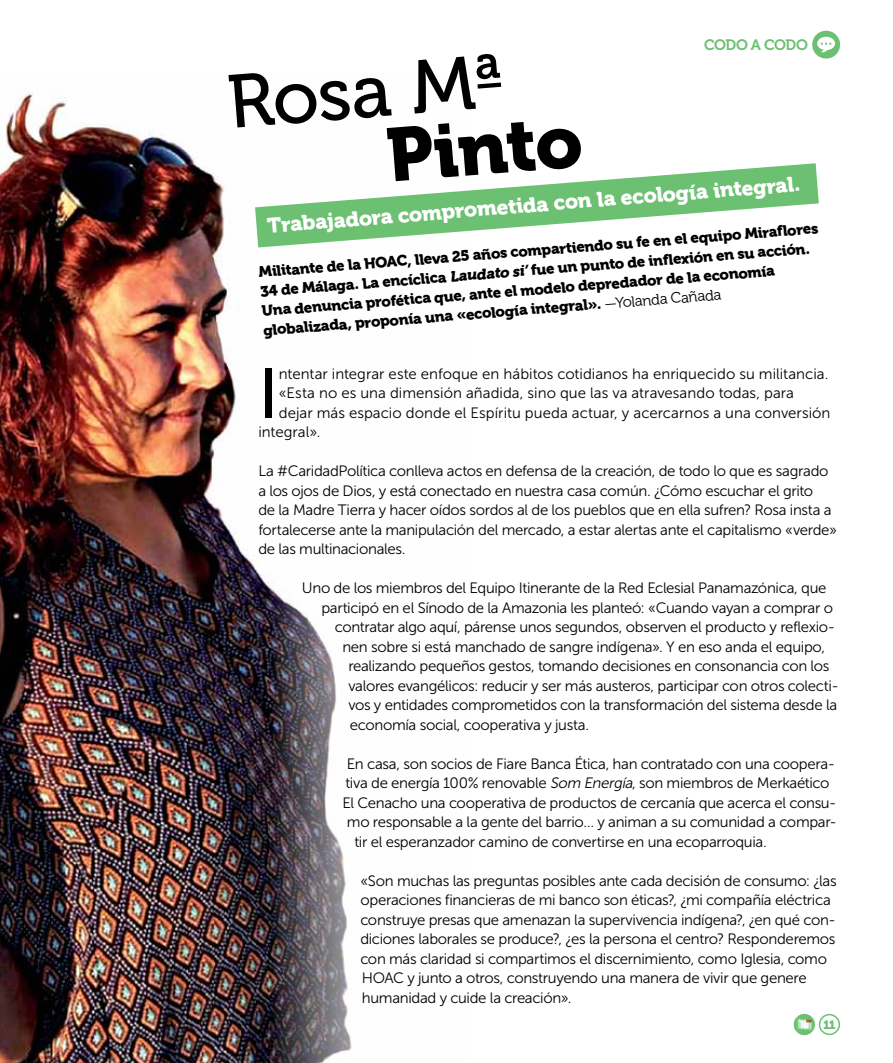
<style>
.page{position:relative;width:893px;height:1063px;background:#fff}
.page>*{position:absolute;margin:0;border:0;box-sizing:border-box;transform-origin:0 0}
.t1{font:75px "Museo 500";color:#000}
.t2{font:75px "Museo 900";color:#000}
.t3{font:70.2px "Museo Sans 500";color:#000}
.t4{font:21px "Museo 900";color:#fff}
.t5{font:15px/19.5px "Museo Sans 300";letter-spacing:-.02em;color:#000}
.t6{font:15px/19.2px "Museo 900";color:#000}
.t7{font:15px "Museo Sans 300";letter-spacing:.005em;color:#000}
.t8{font:15px "Museo Sans 300";color:#000}
.t9{font:15px "Museo 700";letter-spacing:-.035em;color:#6cc071}
.t10{font:12px "Museo 900";color:#6cc071}
.s1{font-style:italic}
.s2{font-family:"Museo 300"}
</style>
<div class="page">
<img style="left:0;top:88px;width:352px;height:975px">
<svg style="left:255px;top:163px;width:564px;height:84px"></svg>
<div style="left:812px;top:31px;width:28px;height:28px;background:#6cc071;border-radius:50%"></div>
<div style="left:817px;top:37px;width:18px;height:13px;background:#fff;border-radius:50%"></div>
<svg style="left:820px;top:42px;width:11px;height:11px"></svg>
<div style="left:819px;top:1014px;width:21px;height:21px;border:2px solid #6cc071;border-radius:50%"></div>
<img style="left:794px;top:1015px;width:20px;height:19px;border-radius:10px">
<div style="left:794px;top:1014px;width:21px;height:21px;border:2px solid #6cc071;border-radius:50%"></div>
<p class="t9" style="left:704px;top:36px;width:105px">CODO A CODO</p>
<h1 class="t1" style="left:224px;top:62px;width:279px;rotate:-5deg">Rosa Mª</h1>
<h1 class="t2" style="left:383px;top:114px;width:197px;rotate:-5deg">Pinto</h1>
<h3 class="t4" style="left:266px;top:211px;width:536px;rotate:-4deg">Trabajadora comprometida con la ecología integral.</h3>
<p class="t6" style="left:258px;top:265px;width:563px;rotate:-5deg">Militante de la HOAC, lleva 25 años compartiendo su fe en el equipo Miraflores 34 de Málaga. La encíclica <span class="s1">Laudato si’</span> fue un punto de inflexión en su acción.<br>Una denuncia profética que, ante el modelo depredador de la economía globalizada, proponía una «ecología integral». <span class="s2">—Yolanda Cañada</span></p>
<h2 class="t3" style="left:258px;top:355px;width:22px">I</h2>
<p class="t7" style="left:279px;top:366px;width:551px">ntentar integrar este enfoque en hábitos cotidianos ha enriquecido su militancia.</p>
<p class="t7" style="left:279px;top:385px;width:517px">«Esta no es una dimensión añadida, sino que las va atravesando todas, para</p>
<p class="t7" style="left:279px;top:405px;width:553px">dejar más espacio donde el Espíritu pueda actuar, y acercarnos a una conversión</p>
<p class="t8" style="left:258px;top:424px;width:64px">integral».</p>
<p class="t5" style="left:258px;top:462px;width:580px">La #CaridadPolítica conlleva actos en defensa de la creación, de todo lo que es sagrado a los ojos de Dios, y está conectado en nuestra casa común. ¿Cómo escuchar el grito<br>de la Madre Tierra y hacer oídos sordos al de los pueblos que en ella sufren? Rosa insta a fortalecerse ante la manipulación del mercado, a estar alertas ante el capitalismo «verde» de las multinacionales.</p>
<p class="t5" style="left:302px;top:579px;width:526px">Uno de los miembros del Equipo Itinerante de la Red Eclesial Panamazónica, que</p>
<p class="t5" style="left:321px;top:598px;width:513px">participó en el Sínodo de la Amazonia les planteó: «Cuando vayan a comprar o</p>
<p class="t5" style="left:335px;top:618px;width:502px">contratar algo aquí, párense unos segundos, observen el producto y reflexio-</p>
<p class="t5" style="left:342px;top:637px;width:484px">nen sobre si está manchado de sangre indígena». Y en eso anda el equipo,</p>
<p class="t5" style="left:348px;top:657px;width:483px">realizando pequeños gestos, tomando decisiones en consonancia con los</p>
<p class="t5" style="left:348px;top:676px;width:492px">valores evangélicos: reducir y ser más austeros, participar con otros colecti-</p>
<p class="t5" style="left:348px;top:696px;width:490px">vos y entidades comprometidos con la transformación del sistema desde la</p>
<p class="t5" style="left:350px;top:715px;width:241px">economía social, cooperativa y justa.</p>
<p class="t5" style="left:347px;top:754px;width:490px">En casa, son socios de Fiare Banca Ética, han contratado con una coopera-</p>
<p class="t5" style="left:345px;top:774px;width:486px">tiva de energía 100% renovable <span class="s1">Som Energía</span>, son miembros de Merkaético</p>
<p class="t5" style="left:342px;top:793px;width:496px">El Cenacho una cooperativa de productos de cercanía que acerca el consu-</p>
<p class="t5" style="left:347px;top:813px;width:492px">mo responsable a la gente del barrio… y animan a su comunidad a compar-</p>
<p class="t5" style="left:354px;top:832px;width:414px">tir el esperanzador camino de convertirse en una ecoparroquia.</p>
<p class="t5" style="left:360px;top:871px;width:478px">«Son muchas las preguntas posibles ante cada decisión de consumo: ¿las operaciones financieras de mi banco son éticas?, ¿mi compañía eléctrica construye presas que amenazan la supervivencia indígena?, ¿en qué con&shy;diciones laborales se produce?, ¿es la persona el centro? Responderemos con más claridad si compartimos el discernimiento, como Iglesia, como HOAC y junto a otros, construyendo una manera de vivir que genere humanidad y cuide la creación».</p>
<p class="t10" style="left:823px;top:1018px;width:14px">11</p>
</div>
